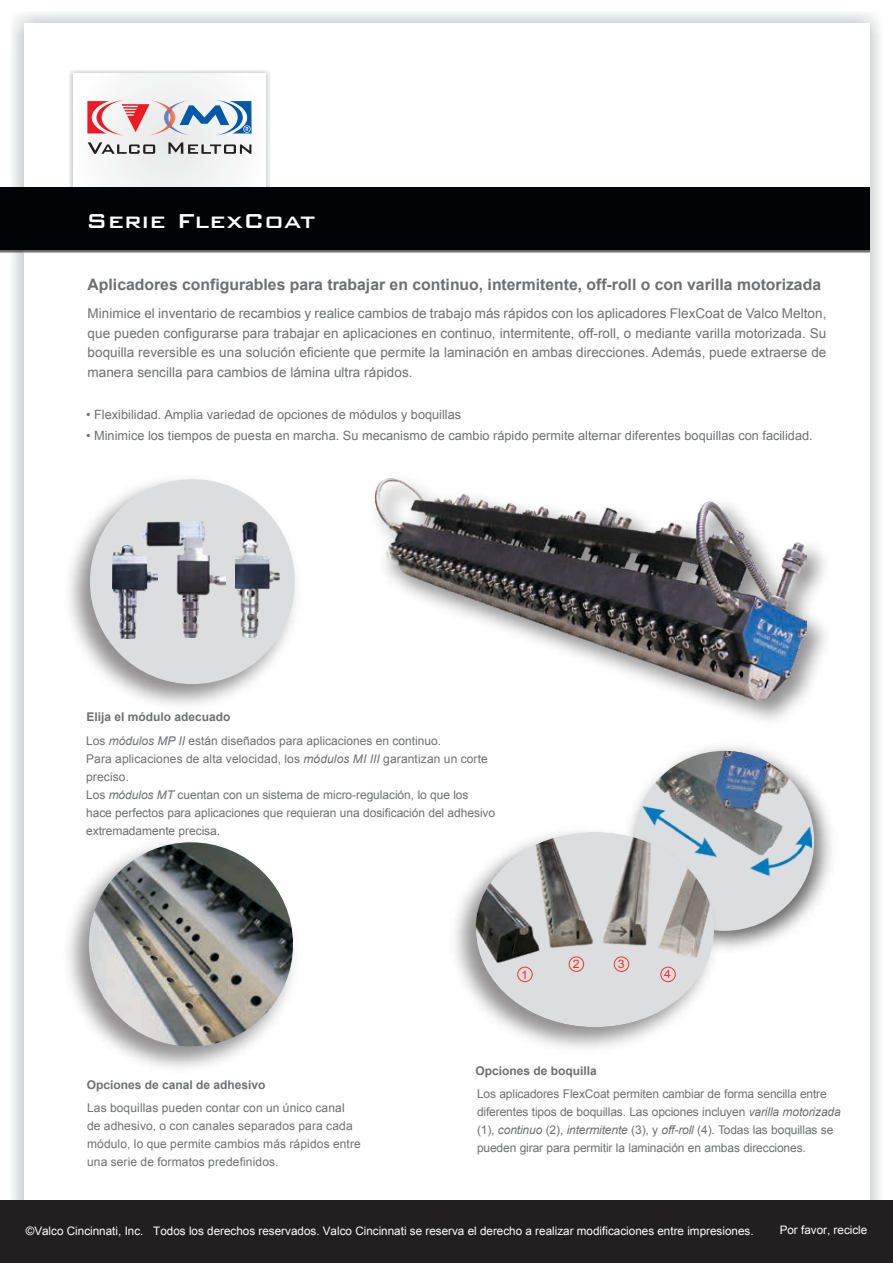
<style>
.page{position:relative;width:893px;height:1263px;background:#fff}
.page>*{position:absolute;margin:0;border:0;box-sizing:border-box;transform-origin:0 0}
.t1{font:500 27px "Bank Gothic BT";color:#fff}
.t2{font:700 15.75px "Arial";color:#6d6f71}
.t3{font:13.5px/19.5px "Arial";letter-spacing:.005em;color:#6d6f71;text-align:justify}
.t4{font:12.75px "Arial";color:#6d6f71}
.t5{font:12px/18px "Arial";letter-spacing:-.005em;color:#6d6f71}
.t6{font:700 12px "Arial";color:#6d6f71}
.t7{font:11.7px "Arial";color:#fff}
.t8{font:11.7px "Arial";color:#ee342b;scale:1.07 1}
.s1{font-style:italic}
</style>
<div class="page">
<img style="left:11px;top:13px;width:869px;height:1187px">
<div style="left:24px;top:24px;width:845px;height:1210px;background:#fff"></div>
<img style="left:70px;top:70px;width:199px;height:117px">
<div style="left:74px;top:73px;width:191px;height:132px;background:#f5f6f6"></div>
<img style="left:0;top:250px;width:869px;height:2px">
<div style="left:0;top:187px;width:869px;height:63px;background:#020304"></div>
<img style="left:175px;top:102px;width:5px;height:34px">
<img style="left:150px;top:100px;width:25px;height:36px">
<svg style="left:88px;top:142px;width:163px;height:12px"></svg>
<svg style="left:87px;top:100px;width:63px;height:36px"></svg>
<svg style="left:180px;top:100px;width:72px;height:36px"></svg>
<div style="left:0;top:1200px;width:893px;height:63px;background:#231f20"></div>
<img style="left:386px;top:478px;width:440px;height:215px">
<img style="left:375px;top:479px;width:431px;height:222px">
<img style="left:697px;top:502px;width:77px;height:113px">
<img style="left:69px;top:479px;width:227px;height:226px">
<div style="left:90px;top:479px;width:205px;height:205px;background:#dcddde;border-radius:50%"></div>
<img style="left:142px;top:521px;width:84px;height:116px">
<img style="left:113px;top:545px;width:44px;height:93px">
<img style="left:236px;top:523px;width:43px;height:115px">
<img style="left:700px;top:701px;width:132px;height:246px">
<div style="left:634px;top:751px;width:180px;height:180px;background:#dcddde;border-radius:50%"></div>
<img style="left:660px;top:751px;width:152px;height:125px">
<img style="left:713px;top:751px;width:62px;height:58px">
<img style="left:11px;top:828px;width:283px;height:252px">
<img style="left:89px;top:842px;width:204px;height:204px;border-radius:102px">
<img style="left:455px;top:774px;width:295px;height:275px">
<svg style="left:476px;top:832px;width:238px;height:195px;fill:#dcddde"></svg>
<img style="left:658px;top:847px;width:56px;height:111px">
<img style="left:476px;top:832px;width:174px;height:131px">
<div style="left:517px;top:967px;width:16px;height:15px;border:1px solid #ee342b;border-radius:50%"></div>
<div style="left:569px;top:956px;width:15px;height:16px;border:1px solid #ee342b;border-radius:50%"></div>
<div style="left:614px;top:956px;width:15px;height:16px;border:1px solid #ee342b;border-radius:50%"></div>
<div style="left:660px;top:967px;width:16px;height:15px;border:1px solid #ee342b;border-radius:50%"></div>
<h1 class="t1" style="left:86px;top:206px;width:232px">Serie FlexCoat</h1>
<h2 class="t2" style="left:88px;top:274px;width:735px">Aplicadores configurables para trabajar en continuo, intermitente, off-roll o con varilla motorizada</h2>
<p class="t3" style="left:88px;top:304px;width:740px">Minimice el inventario de recambios y realice cambios de trabajo más rápidos con los aplicadores FlexCoat de Valco Melton, que pueden configurarse para trabajar en aplicaciones en continuo, intermitente, off-roll, o mediante varilla motorizada. Su boquilla reversible es una solución eficiente que permite la laminación en ambas direcciones. Además, puede extraerse de manera sencilla para cambios de lámina ultra rápidos.</p>
<p class="t4" style="left:86px;top:406px;width:377px">• Flexibilidad. Amplia variedad de opciones de módulos y boquillas</p>
<p class="t4" style="left:86px;top:427px;width:728px">• Minimice los tiempos de puesta en marcha. Su mecanismo de cambio rápido permite alternar diferentes boquillas con facilidad.</p>
<p class="t6" style="left:87px;top:709px;width:146px">Elija el módulo adecuado</p>
<p class="t5" style="left:86px;top:732px;width:411px">Los <span class="s1">módulos MP II</span> están diseñados para aplicaciones en continuo.<br>Para aplicaciones de alta velocidad, los <span class="s1">módulos MI III</span> garantizan un corte preciso.<br>Los <span class="s1">módulos MT</span> cuentan con un sistema de micro-regulación, lo que los hace perfectos para aplicaciones que requieran una dosificación del adhesivo extremadamente precisa.</p>
<p class="t8" style="left:521px;top:967px;width:8px">1</p>
<p class="t8" style="left:573px;top:956px;width:8px">2</p>
<p class="t8" style="left:618px;top:956px;width:8px">3</p>
<p class="t6" style="left:476px;top:1063px;width:123px">Opciones de boquilla</p>
<p class="t8" style="left:664px;top:966px;width:8px">4</p>
<p class="t6" style="left:87px;top:1076px;width:180px">Opciones de canal de adhesivo</p>
<p class="t5" style="left:87px;top:1099px;width:275px">Las boquillas pueden contar con un único canal de adhesivo, o con canales separados para cada módulo, lo que permite cambios más rápidos entre una serie de formatos predefinidos.</p>
<p class="t5" style="left:477px;top:1084px;width:365px">Los aplicadores FlexCoat permiten cambiar de forma sencilla entre diferentes tipos de boquillas. Las opciones incluyen <span class="s1">varilla motorizada </span>(1), <span class="s1">continuo</span> (2), <span class="s1">intermitente</span> (3), y <span class="s1">off-roll</span> (4). Todas las boquillas se pueden girar para permitir la laminación en ambas direcciones.</p>
<p class="t7" style="left:26px;top:1223px;width:729px">©Valco Cincinnati, Inc. Todos los derechos reservados. Valco Cincinnati se reserva el derecho a realizar modificaciones entre impresiones.</p>
<p class="t7" style="left:780px;top:1222px;width:89px">Por favor, recicle</p>
</div>
